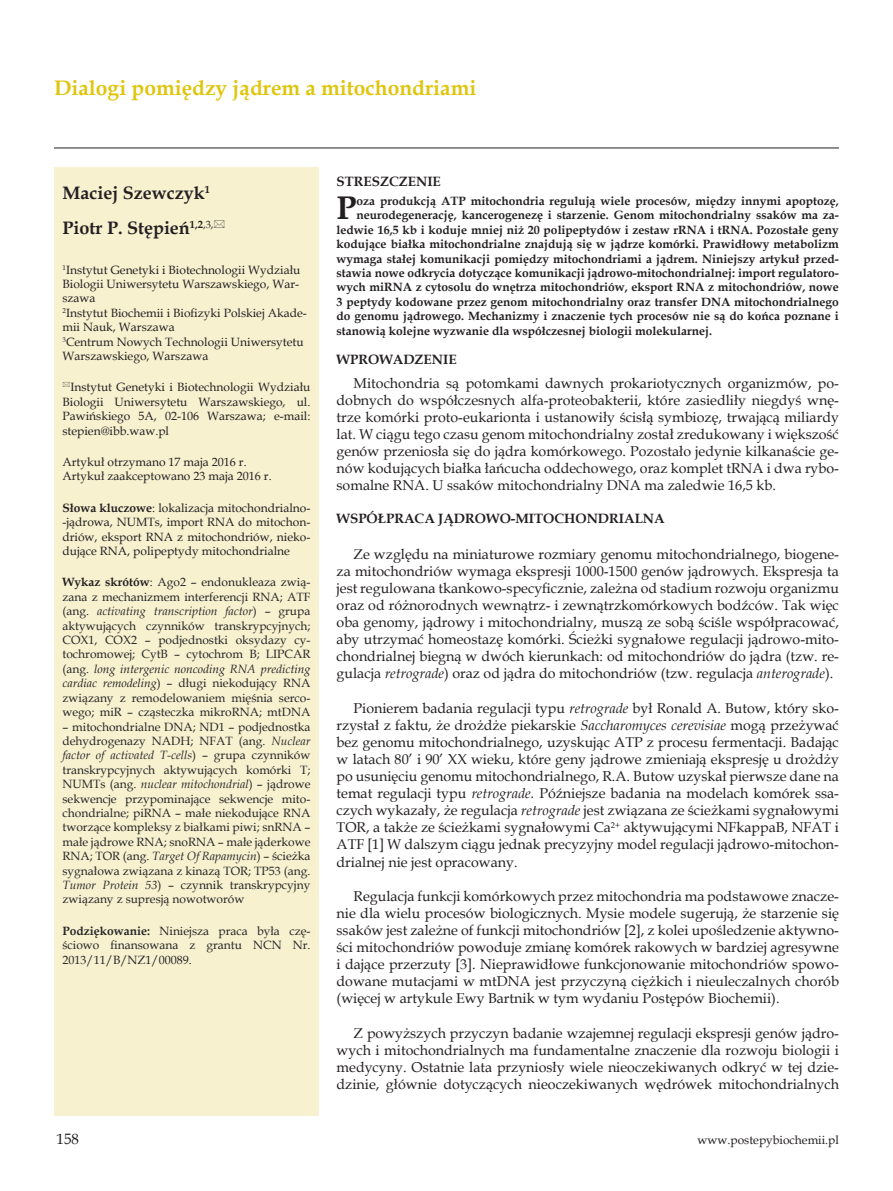
<style>
.page{position:relative;width:893px;height:1191px;background:#fff}
.page>*{position:absolute;margin:0;border:0;box-sizing:border-box;transform-origin:0 0}
._6_Streszczenie{font:700 32.7px "Book Antiqua";color:#231f20}
._1_Tytul{font:700 21px "Book Antiqua";color:#dfc50c}
._2_Autor{font:700 18px "Book Antiqua";color:#231f20}
.t1{font:15px "Book Antiqua";color:#231f20}
.Body_tekst{font:14.25px/17.1px "Book Antiqua";color:#231f20;text-align:justify}
.Tytul_1{font:700 13.5px "Book Antiqua";color:#231f20}
._5_Skroty{font:12px/14.4px "Book Antiqua";color:#252525;text-align:justify}
._6_Streszczenie-2{font:700 12px "Book Antiqua";color:#231f20}
._3_Adres{font:12px/14.4px "Book Antiqua";color:#231f20}
._5_Skroty-2{font:12px/14.4px "Book Antiqua";color:#231f20;text-align:justify}
._4_Adres_Mail{font:12px/14.4px "Book Antiqua";color:#231f20;text-align:justify}
.s1{font-weight:700}
.s2{font-weight:700;color:#231f20}
.s3{color:#231f20}
.s4{font-style:italic}
.s5{font-style:italic;color:#231f20}
</style>
<div class="page">
<hr style="left:54px;top:148px;width:785px;height:1px;background:#231f20">
<div style="left:54px;top:167px;width:265px;height:948px;background:#f7f1d0"></div>
<p class="_1_Tytul" style="left:54px;top:73px;width:424px">Dialogi pomiędzy jądrem a mitochondriami</p>
<p class="_2_Autor" style="left:63px;top:181px;width:149px">Maciej Szewczyk<sup>1</sup></p>
<p class="_2_Autor" style="left:63px;top:215px;width:153px">Piotr P. Stępień<sup>1,2</sup><sup>,3,</sup></p>
<p class="_3_Adres" style="left:63px;top:262px;width:246px"><sup>1</sup>Instytut Genetyki i Biotechnologii Wydziału Biologii Uniwersytetu Warszawskiego, War&shy;szawa<br><sup>2</sup>Instytut Biochemii i Biofizyki Polskiej Akade&shy;mii Nauk, Warszawa<br><sup>3</sup>Centrum Nowych Technologii Uniwersytetu Warszawskiego, Warszawa</p>
<p class="_4_Adres_Mail" style="left:63px;top:380px;width:249px;text-indent:8px">Instytut Genetyki i Biotechnologii Wydziału Biologii Uniwersytetu Warszawskiego, ul.<br>Pawińskiego 5A, 02-106 Warszawa; e-mail: stepien@ibb.waw.pl</p>
<p class="_5_Skroty-2" style="left:63px;top:454px;width:186px">Artykuł otrzymano 17 maja 2016 r.</p>
<p class="_4_Adres_Mail" style="left:63px;top:469px;width:211px">Artykuł zaakceptowano 23 maja 2016 r.</p>
<p class="_5_Skroty-2" style="left:63px;top:500px;width:249px"><span class="s1">Słowa kluczowe</span>: lokalizacja mitochondrialno--jądrowa, NUMTs, import RNA do mitochon&shy;driów, eksport RNA z mitochondriów, nieko&shy;dujące RNA, polipeptydy mitochondrialne</p>
<p class="_5_Skroty" style="left:63px;top:575px;width:249px"><span class="s2">Wykaz skrótów</span><span class="s3">:</span> Ago2 – endonukleaza zwią&shy;zana z mechanizmem interferencji RNA; ATF (ang. <span class="s4">activating transcription factor</span>) – grupa aktywujących czynników transkrypcyjnych; COX1, COX2 – podjednostki oksydazy cy&shy;tochromowej; CytB – cytochrom B; LIPCAR (ang. <span class="s5">long intergenic noncoding RNA predicting cardiac remodeling</span><span class="s3">)</span> – długi niekodujący RNA związany z remodelowaniem mięśnia serco&shy;wego<span class="s3">;</span> miR – cząsteczka mikroRNA; mtDNA</p>
<p class="_5_Skroty" style="left:63px;top:719px;width:249px">– mitochondrialne DNA; ND1 – podjednostka dehydrogenazy NADH; NFAT (ang. <span class="s4">Nuclear factor of activated T-cells</span>) – grupa czynników transkrypcyjnych aktywujących komórki T; NUMTs (ang. <span class="s4">nuclear mitochondrial</span>) – jądrowe sekwencje przypominające sekwencje mito&shy;chondrialne<span class="s3">;</span> piRNA – małe niekodujące RNA tworzące kompleksy z białkami piwi; snRNA – małe jądrowe RNA; snoRNA – małe jąderkowe RNA; TOR (ang. <span class="s4">Target Of Rapamycin</span>) – ścieżka sygnałowa związana z kinazą TOR; TP53 (ang.<br><span class="s4">Tumor Protein 53</span>) – czynnik transkrypcyjny związany z supresją nowotworów</p>
<p class="_5_Skroty" style="left:63px;top:923px;width:249px"><span class="s1">Podziękowanie:</span> Niniejsza praca była czę&shy;ściowo finansowana z grantu NCN Nr.<br>2013/11/B/NZ1/00089.</p>
<p class="Tytul_1" style="left:337px;top:172px;width:106px">STRESZCZENIE</p>
<p class="_6_Streszczenie" style="left:337px;top:186px;width:22px">P</p>
<p class="_6_Streszczenie-2" style="left:357px;top:193px;width:484px">oza produkcją ATP mitochondria regulują wiele procesów, między innymi apoptozę,</p>
<p class="_6_Streszczenie-2" style="left:357px;top:207px;width:484px">neurodegenerację, kancerogenezę i starzenie. Genom mitochondrialny ssaków ma za-</p>
<p class="_6_Streszczenie-2" style="left:337px;top:221px;width:504px">ledwie 16,5 kb i koduje mniej niż 20 polipeptydów i zestaw rRNA i tRNA. Pozostałe geny</p>
<p class="_6_Streszczenie-2" style="left:337px;top:236px;width:504px">kodujące białka mitochondrialne znajdują się w jądrze komórki. Prawidłowy metabolizm</p>
<p class="_6_Streszczenie-2" style="left:337px;top:250px;width:504px">wymaga stałej komunikacji pomiędzy mitochondriami a jądrem. Niniejszy artykuł przed-</p>
<p class="_6_Streszczenie-2" style="left:337px;top:265px;width:504px">stawia nowe odkrycia dotyczące komunikacji jądrowo-mitochondrialnej: import regulatoro-</p>
<p class="_6_Streszczenie-2" style="left:337px;top:279px;width:504px">wych miRNA z cytosolu do wnętrza mitochondriów, eksport RNA z mitochondriów, nowe</p>
<p class="_6_Streszczenie-2" style="left:337px;top:293px;width:504px">3 peptydy kodowane przez genom mitochondrialny oraz transfer DNA mitochondrialnego</p>
<p class="_6_Streszczenie-2" style="left:337px;top:308px;width:504px">do genomu jądrowego. Mechanizmy i znaczenie tych procesów nie są do końca poznane i</p>
<p class="_6_Streszczenie-2" style="left:337px;top:322px;width:377px">stanowią kolejne wyzwanie dla współczesnej biologii molekularnej.</p>
<p class="Tytul_1" style="left:337px;top:350px;width:121px">WPROWADZENIE</p>
<p class="Body_tekst" style="left:337px;top:374px;width:504px;text-indent:17px">Mitochondria są potomkami dawnych prokariotycznych organizmów, po&shy;dobnych do współczesnych alfa-proteobakterii, które zasiedliły niegdyś wnę&shy;trze komórki proto-eukarionta i ustanowiły ścisłą symbiozę, trwającą miliardy lat. W ciągu tego czasu genom mitochondrialny został zredukowany i większość genów przeniosła się do jądra komórkowego. Pozostało jedynie kilkanaście ge&shy;nów kodujących białka łańcucha oddechowego, oraz komplet tRNA i dwa rybo&shy;somalne RNA. U ssaków mitochondrialny DNA ma zaledwie 16,5 kb.</p>
<p class="Tytul_1" style="left:337px;top:509px;width:330px">WSPÓŁPRACA JĄDROWO-MITOCHONDRIALNA</p>
<p class="Body_tekst" style="left:337px;top:545px;width:504px;text-indent:17px">Ze względu na miniaturowe rozmiary genomu mitochondrialnego, biogene&shy;za mitochondriów wymaga ekspresji 1000-1500 genów jądrowych. Ekspresja ta jest regulowana tkankowo-specyficznie, zależna od stadium rozwoju organizmu oraz od różnorodnych wewnątrz- i zewnątrzkomórkowych bodźców. Tak więc oba genomy, jądrowy i mitochondrialny, muszą ze sobą ściśle współpracować, aby utrzymać homeostazę komórki. Ścieżki sygnałowe regulacji jądrowo-mito&shy;chondrialnej biegną w dwóch kierunkach: od mitochondriów do jądra (tzw. re&shy;gulacja <span class="s4">retrograde</span>) oraz od jądra do mitochondriów (tzw. regulacja <span class="s4">anterograde</span>).</p>
<p class="Body_tekst" style="left:337px;top:699px;width:504px;text-indent:17px">Pionierem badania regulacji typu <span class="s4">retrograde</span> był Ronald A. Butow, który sko&shy;rzystał z faktu, że drożdże piekarskie <span class="s4">Saccharomyces cerevisiae</span> mogą przeżywać bez genomu mitochondrialnego, uzyskując ATP z procesu fermentacji. Badając w latach 80’ i 90’ XX wieku, które geny jądrowe zmieniają ekspresję u drożdży po usunięciu genomu mitochondrialnego, R.A. Butow uzyskał pierwsze dane na temat regulacji typu <span class="s4">retrograde.</span> Późniejsze badania na modelach komórek ssa&shy;czych wykazały, że regulacja <span class="s4">retrograde</span> jest związana ze ścieżkami sygnałowymi TOR, a także ze ścieżkami sygnałowymi Ca<sup>2+</sup> aktywującymi NFkappaB, NFAT i ATF [1] W dalszym ciągu jednak precyzyjny model regulacji jądrowo-mitochon&shy;drialnej nie jest opracowany.</p>
<p class="Body_tekst" style="left:337px;top:887px;width:504px;text-indent:17px">Regulacja funkcji komórkowych przez mitochondria ma podstawowe znacze&shy;nie dla wielu procesów biologicznych. Mysie modele sugerują, że starzenie się ssaków jest zależne of funkcji mitochondriów [2], z kolei upośledzenie aktywno&shy;ści mitochondriów powoduje zmianę komórek rakowych w bardziej agresywne i dające przerzuty [3]. Nieprawidłowe funkcjonowanie mitochondriów spowo&shy;dowane mutacjami w mtDNA jest przyczyną ciężkich i nieuleczalnych chorób (więcej w artykule Ewy Bartnik w tym wydaniu Postępów Biochemii).</p>
<p class="Body_tekst" style="left:337px;top:1023px;width:504px;text-indent:17px">Z powyższych przyczyn badanie wzajemnej regulacji ekspresji genów jądro&shy;wych i mitochondrialnych ma fundamentalne znaczenie dla rozwoju biologii i medycyny. Ostatnie lata przyniosły wiele nieoczekiwanych odkryć w tej dzie&shy;dzinie, głównie dotyczących nieoczekiwanych wędrówek mitochondrialnych</p>
<p class="t1" style="left:57px;top:1128px;width:24px">158</p>
<p class="_3_Adres" style="left:697px;top:1132px;width:143px">www.postepybiochemii.pl</p>
</div>
